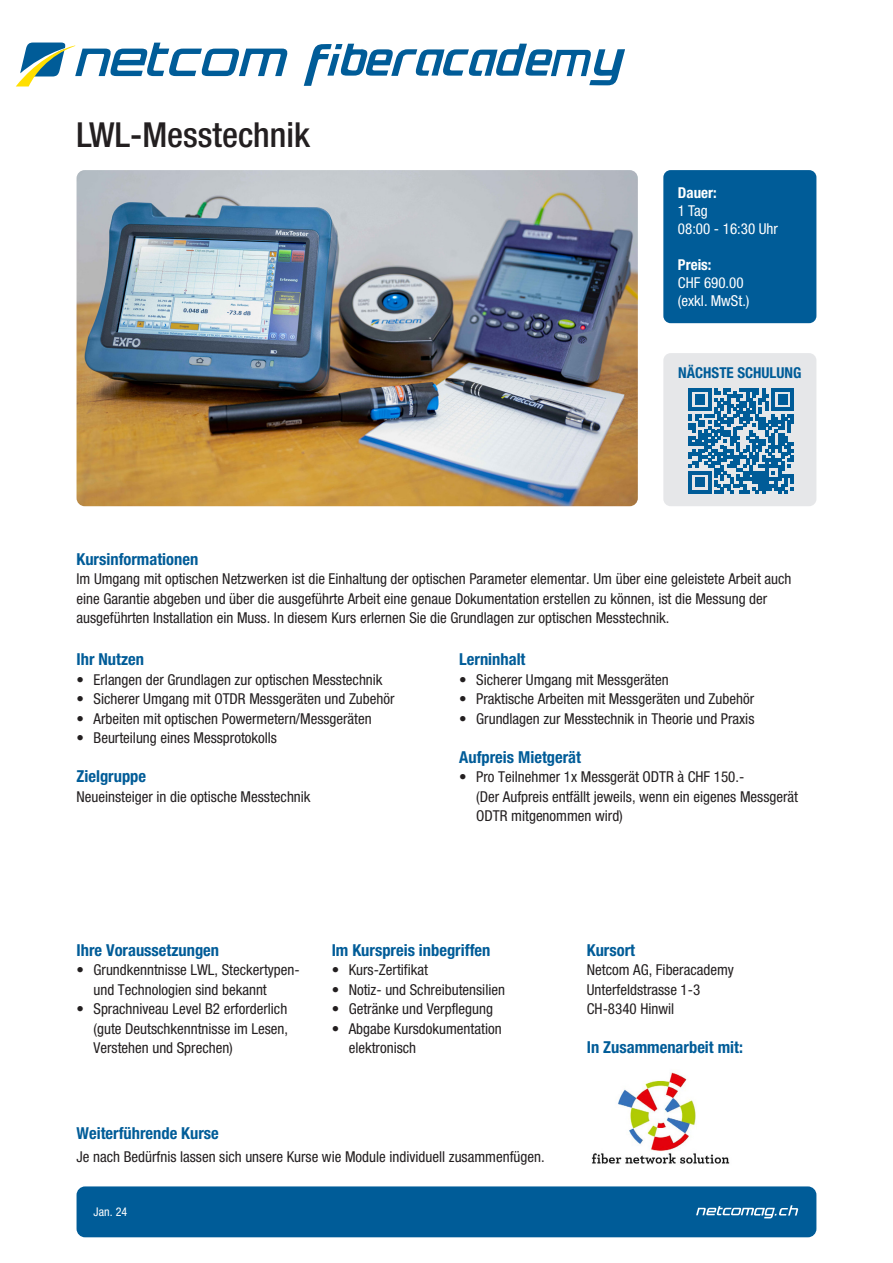
<style>
.page{position:relative;width:893px;height:1263px;background:#fff}
.page>*{position:absolute;margin:0;border:0;box-sizing:border-box;transform-origin:0 0}
.t1{font:500 condensed 34.5px "Helvetica Neue LT Std";color:#231f20}
.t2{font:700 condensed 16.5px "Helvetica Neue LT Std";color:#005c98}
.t3{font:condensed 15px/19.5px "Helvetica Neue LT Std";color:#231f20}
.t4{font:condensed 15px "Helvetica Neue LT Std";color:#fff}
.t5{font:700 condensed 15px "Helvetica Neue LT Std";color:#005c98}
.t6{font:700 condensed 15px "Helvetica Neue LT Std";color:#fff}
.Untertitel{font:condensed 12px "Helvetica Neue LT Std";color:#fff}
</style>
<div class="page">
<div style="left:77px;top:1186px;width:739px;height:51px;background:#005c98;border-radius:9px"></div>
<img style="left:77px;top:170px;width:561px;height:336px">
<svg style="left:696px;top:1205px;width:102px;height:13px"></svg>
<div style="left:663px;top:170px;width:153px;height:153px;background:#005c98;border-radius:7px"></div>
<div style="left:663px;top:353px;width:153px;height:153px;background:#e6e7e9;border-radius:7px"></div>
<svg style="left:689px;top:388px;width:105px;height:105px"></svg>
<img style="left:591px;top:1072px;width:139px;height:92px">
<svg style="left:304px;top:44px;width:321px;height:42px"></svg>
<svg style="left:16px;top:43px;width:272px;height:43px"></svg>
<p class="t1" style="left:77px;top:114px;width:235px">LWL-Messtechnik</p>
<p class="t6" style="left:678px;top:184px;width:40px">Dauer:</p>
<p class="t4" style="left:678px;top:202px;width:31px">1 Tag</p>
<p class="t4" style="left:678px;top:220px;width:102px">08:00 - 16:30 Uhr</p>
<p class="t6" style="left:678px;top:256px;width:35px">Preis:</p>
<p class="t4" style="left:678px;top:274px;width:67px">CHF 690.00</p>
<p class="t4" style="left:678px;top:292px;width:73px">(exkl. MwSt.)</p>
<p class="t5" style="left:678px;top:364px;width:125px">NÄCHSTE SCHULUNG</p>
<p class="t2" style="left:77px;top:549px;width:123px">Kursinformationen</p>
<p class="t3" style="left:77px;top:569px;width:716px">Im Umgang mit optischen Netzwerken ist die Einhaltung der optischen Parameter elementar. Um über eine geleistete Arbeit auch eine Garantie abgeben und über die ausgeführte Arbeit eine genaue Dokumentation erstellen zu können, ist die Messung der ausgeführten Installation ein Muss. In diesem Kurs erlernen Sie die Grundlagen zur optischen Messtechnik.</p>
<p class="t2" style="left:77px;top:649px;width:69px">Ihr Nutzen</p>
<p class="t3" style="left:77px;top:669px;width:308px">• Erlangen der Grundlagen zur optischen Messtechnik</p>
<p class="t3" style="left:77px;top:689px;width:319px">• Sicherer Umgang mit OTDR Messgeräten und Zubehör</p>
<p class="t3" style="left:77px;top:708px;width:297px">• Arbeiten mit optischen Powermetern/Messgeräten</p>
<p class="t3" style="left:77px;top:728px;width:202px">• Beurteilung eines Messprotokolls</p>
<p class="t2" style="left:77px;top:766px;width:71px">Zielgruppe</p>
<p class="t3" style="left:77px;top:786px;width:236px">Neueinsteiger in die optische Messtechnik</p>
<p class="t2" style="left:459px;top:649px;width:68px">Lerninhalt</p>
<p class="t3" style="left:459px;top:669px;width:211px">• Sicherer Umgang mit Messgeräten</p>
<p class="t3" style="left:459px;top:689px;width:296px">• Praktische Arbeiten mit Messgeräten und Zubehör</p>
<p class="t3" style="left:459px;top:708px;width:297px">• Grundlagen zur Messtechnik in Theorie und Praxis</p>
<p class="t2" style="left:459px;top:747px;width:123px">Aufpreis Mietgerät</p>
<p class="t3" style="left:476px;top:767px;width:323px;text-indent:-17px">• Pro Teilnehmer 1x Messgerät ODTR à CHF 150.-<br>(Der Aufpreis entfällt jeweils, wenn ein eigenes Messgerät<br>ODTR mitgenommen wird)</p>
<p class="t2" style="left:77px;top:940px;width:144px">Ihre Voraussetzungen</p>
<p class="t3" style="left:94px;top:960px;width:208px;text-indent:-17px">• Grundkenntnisse LWL, Steckertypen&shy;und Technologien sind bekannt</p>
<p class="t3" style="left:94px;top:999px;width:196px;text-align:justify;text-indent:-17px">• Sprachniveau Level B2 erforderlich (gute Deutschkenntnisse im Lesen, Verstehen und Sprechen)</p>
<p class="t2" style="left:332px;top:940px;width:160px">Im Kurspreis inbegriffen</p>
<p class="t3" style="left:332px;top:960px;width:98px">• Kurs-Zertifikat</p>
<p class="t3" style="left:332px;top:980px;width:175px">• Notiz- und Schreibutensilien</p>
<p class="t3" style="left:332px;top:999px;width:163px">• Getränke und Verpflegung</p>
<p class="t3" style="left:349px;top:1019px;width:154px;text-indent:-17px">• Abgabe Kursdokumentation elektronisch</p>
<p class="t2" style="left:77px;top:1123px;width:144px">Weiterführende Kurse</p>
<p class="t3" style="left:77px;top:1147px;width:470px">Je nach Bedürfnis lassen sich unsere Kurse wie Module individuell zusammenfügen.</p>
<p class="Untertitel" style="left:94px;top:1205px;width:35px">Jan. 24</p>
<p class="t2" style="left:587px;top:940px;width:50px">Kursort</p>
<p class="t3" style="left:587px;top:960px;width:149px">Netcom AG, Fiberacademy</p>
<p class="t3" style="left:587px;top:980px;width:115px">Unterfeldstrasse 1-3</p>
<p class="t3" style="left:587px;top:999px;width:89px">CH-8340 Hinwil</p>
<p class="t2" style="left:587px;top:1037px;width:158px">In Zusammenarbeit mit:</p>
</div>
